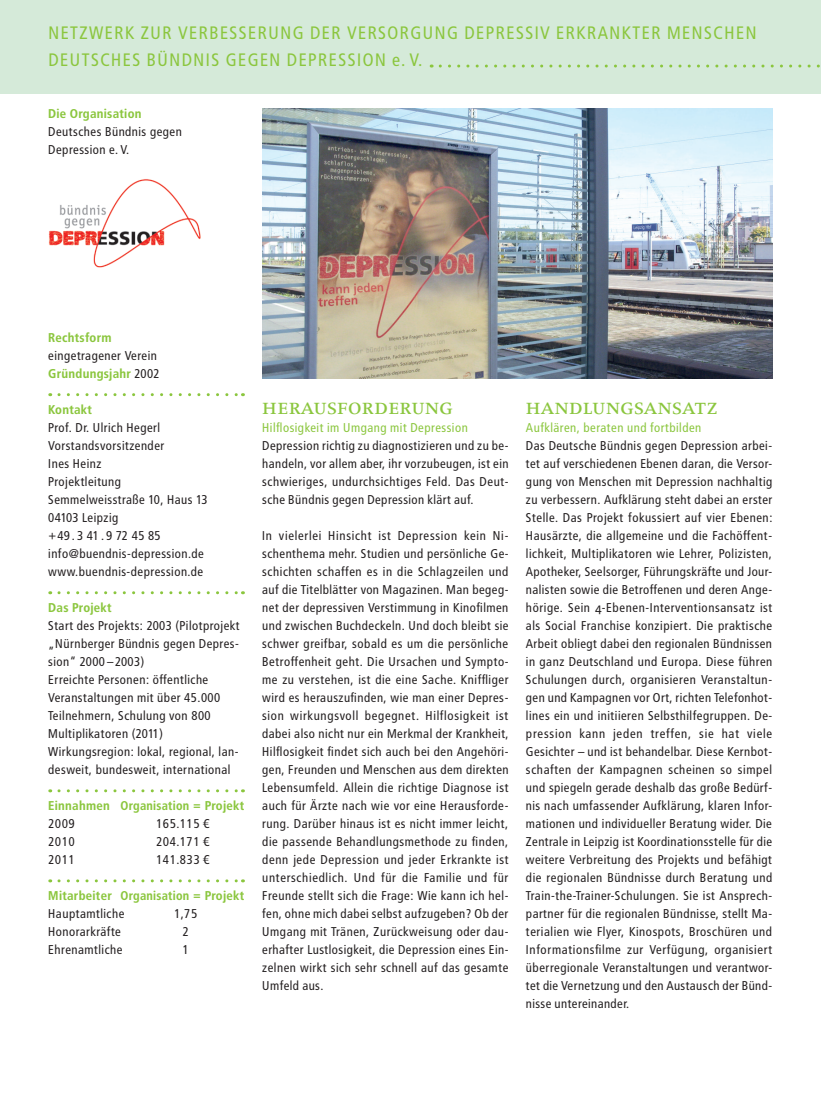
<style>
.page{position:relative;width:821px;height:1106px;background:#fff}
.page>*{position:absolute;margin:0;border:0;box-sizing:border-box;transform-origin:0 0}
.t1{font:24.75px "Apollo MT Pro";letter-spacing:.02em;color:#8bc63e}
.t2{font:24.75px "Apollo MT Pro";color:#8bc63e}
.t3{font:18px "Transit Print OT";letter-spacing:.04em;color:#8bc63e}
.Fließtext_Blocksatz{font:12.75px/18px "Transit Print OT";color:#231f20}
.t4{font:12.75px "Transit Print OT Bld";color:#8bc63e}
.Fließtext{font:12.75px "Transit Print OT";color:#8bc63e}
.s1{font-family:"Transit Print OT Bld";color:#8bc63e}
.s2{font-family:"Transit Print OT";color:#231f20}
</style>
<div class="page">
<div style="left:0;top:0;width:821px;height:94px;background:#d5ead9"></div>
<img style="left:262px;top:108px;width:510px;height:270px">
<svg style="left:59px;top:393px;width:184px;height:3px"></svg>
<svg style="left:59px;top:591px;width:184px;height:3px"></svg>
<svg style="left:59px;top:789px;width:184px;height:3px"></svg>
<svg style="left:59px;top:879px;width:184px;height:3px"></svg>
<img style="left:48px;top:179px;width:153px;height:89px">
<svg style="left:440px;top:65px;width:380px;height:3px"></svg>
<p class="t3" style="left:48px;top:22px;width:710px">NETZWERK ZUR VERBESSERUNG DER VERSORGUNG DEPRESSIV ERKRANKTER MENSCHEN</p>
<p class="t3" style="left:48px;top:49px;width:376px">DEUTSCHES BÜNDNIS GEGEN DEPRESSION e. V.</p>
<p class="t4" style="left:48px;top:106px;width:95px">Die Organisation</p>
<p class="Fließtext_Blocksatz" style="left:48px;top:123px;width:136px">Deutsches Bündnis gegen<br>Depression e.V.</p>
<p class="Fließtext_Blocksatz" style="left:48px;top:329px;width:111px"><span class="s1">Rechtsform </span>eingetragener Verein</p>
<p class="t4" style="left:48px;top:366px;width:113px">Gründungsjahr <span class="s2">2002</span></p>
<p class="t4" style="left:48px;top:402px;width:45px">Kontakt</p>
<p class="Fließtext_Blocksatz" style="left:48px;top:419px;width:118px">Prof. Dr. Ulrich Hegerl<br>Vorstandsvorsitzender</p>
<p class="Fließtext_Blocksatz" style="left:48px;top:455px;width:75px">Ines Heinz<br>Projektleitung</p>
<p class="Fließtext_Blocksatz" style="left:48px;top:491px;width:161px">Semmelweisstraße 10, Haus 13</p>
<p class="Fließtext_Blocksatz" style="left:48px;top:509px;width:72px">04103 Leipzig</p>
<p class="Fließtext_Blocksatz" style="left:48px;top:527px;width:114px">+49.3 41.9 72 45 85</p>
<p class="Fließtext_Blocksatz" style="left:48px;top:545px;width:157px">info@buendnis-depression.de</p>
<p class="Fließtext_Blocksatz" style="left:48px;top:563px;width:157px">www.buendnis-depression.de</p>
<p class="t4" style="left:48px;top:600px;width:65px">Das Projekt</p>
<p class="Fließtext_Blocksatz" style="left:48px;top:617px;width:193px;text-align:justify">Start des Projekts: 2003 (Pilotprojekt „Nürnberger Bündnis gegen Depres&shy;sion“ 2000–2003)</p>
<p class="Fließtext_Blocksatz" style="left:48px;top:671px;width:174px">Erreichte Personen: öffentliche<br>Veranstaltungen mit über 45.000<br>Teilnehmern, Schulung von 800<br>Multiplikatoren (2011)</p>
<p class="Fließtext_Blocksatz" style="left:48px;top:743px;width:192px">Wirkungsregion: lokal, regional, lan&shy;desweit, bundesweit, international</p>
<p class="t4" style="left:48px;top:798px;width:198px">Einnahmen Organisation = Projekt</p>
<p class="Fließtext_Blocksatz" style="left:48px;top:815px;width:28px">2009</p>
<p class="Fließtext_Blocksatz" style="left:48px;top:833px;width:28px">2010</p>
<p class="Fließtext_Blocksatz" style="left:48px;top:851px;width:28px">2011</p>
<p class="t4" style="left:48px;top:888px;width:198px">Mitarbeiter Organisation = Projekt</p>
<p class="Fließtext_Blocksatz" style="left:48px;top:905px;width:78px">Hauptamtliche</p>
<p class="Fließtext_Blocksatz" style="left:48px;top:923px;width:75px">Honorarkräfte</p>
<p class="Fließtext_Blocksatz" style="left:48px;top:941px;width:76px">Ehrenamtliche</p>
<p class="Fließtext_Blocksatz" style="left:156px;top:815px;width:56px">165.115 €</p>
<p class="Fließtext_Blocksatz" style="left:156px;top:833px;width:56px">204.171 €</p>
<p class="Fließtext_Blocksatz" style="left:156px;top:851px;width:56px">141.833 €</p>
<p class="Fließtext_Blocksatz" style="left:174px;top:905px;width:25px">1,75</p>
<p class="Fließtext_Blocksatz" style="left:182px;top:923px;width:8px">2</p>
<p class="Fließtext_Blocksatz" style="left:182px;top:941px;width:8px">1</p>
<p class="t1" style="left:262px;top:392px;width:192px">herausforderung</p>
<p class="Fließtext" style="left:262px;top:420px;width:207px">Hilflosigkeit im Umgang mit Depression</p>
<p class="Fließtext_Blocksatz" style="left:262px;top:437px;width:248px;text-align:justify">Depression richtig zu diagnostizieren und zu be&shy;handeln, vor allem aber, ihr vorzubeugen, ist ein schwieriges, undurchsichtiges Feld. Das Deut&shy;sche Bündnis gegen Depression klärt auf.</p>
<p class="Fließtext_Blocksatz" style="left:262px;top:527px;width:248px;text-align:justify">In vielerlei Hinsicht ist Depression kein Ni&shy;schenthema mehr. Studien und persönliche Ge&shy;schichten schaffen es in die Schlagzeilen und auf die Titelblätter von Magazinen. Man begeg&shy;net der depressiven Verstimmung in Kinofilmen und zwischen Buchdeckeln. Und doch bleibt sie schwer greifbar, sobald es um die persönliche Betroffenheit geht. Die Ursachen und Sympto&shy;me zu verstehen, ist die eine Sache. Kniffliger wird es herauszufinden, wie man einer Depres&shy;sion wirkungsvoll begegnet. Hilflosigkeit ist dabei also nicht nur ein Merkmal der Krankheit, Hilflosigkeit findet sich auch bei den Angehöri&shy;gen, Freunden und Menschen aus dem direkten Lebensumfeld. Allein die richtige Diagnose ist auch für Ärzte nach wie vor eine Herausforde&shy;rung. Darüber hinaus ist es nicht immer leicht, die passende Behandlungsmethode zu finden, denn jede Depression und jeder Erkrankte ist unterschiedlich. Und für die Familie und für Freunde stellt sich die Frage: Wie kann ich hel&shy;fen, ohne mich dabei selbst aufzugeben? Ob der Umgang mit Tränen, Zurückweisung oder dau&shy;erhafter Lustlosigkeit, die Depression eines Ein&shy;zelnen wirkt sich sehr schnell auf das gesamte Umfeld aus.</p>
<p class="t2" style="left:526px;top:392px;width:193px">handlungsansatz</p>
<p class="Fließtext" style="left:526px;top:420px;width:177px">Aufklären, beraten und fortbilden</p>
<p class="Fließtext_Blocksatz" style="left:526px;top:437px;width:248px;text-align:justify">Das Deutsche Bündnis gegen Depression arbei&shy;tet auf verschiedenen Ebenen daran, die Versor&shy;gung von Menschen mit Depression nachhaltig zu verbessern. Aufklärung steht dabei an erster Stelle. Das Projekt fokussiert auf vier Ebenen:<br>Hausärzte, die allgemeine und die Fachöffent&shy;lichkeit, Multiplikatoren wie Lehrer, Polizisten, Apotheker, Seelsorger, Führungskräfte und Jour&shy;nalisten sowie die Betroffenen und deren Ange&shy;hörige. Sein 4-Ebenen-Interventionsansatz ist als Social Franchise konzipiert. Die praktische Arbeit obliegt dabei den regionalen Bündnissen in ganz Deutschland und Europa. Diese führen Schulungen durch, organisieren Veranstaltun&shy;gen und Kampagnen vor Ort, richten Telefonhot&shy;lines ein und initiieren Selbsthilfegruppen. De&shy;pression kann jeden treffen, sie hat viele Gesichter – und ist behandelbar. Diese Kernbot&shy;schaften der Kampagnen scheinen so simpel und spiegeln gerade deshalb das große Bedürf&shy;nis nach umfassender Aufklärung, klaren Infor&shy;mationen und individueller Beratung wider. Die Zentrale in Leipzig ist Koordinationsstelle für die weitere Verbreitung des Projekts und befähigt die regionalen Bündnisse durch Beratung und Train-the-Trainer-Schulungen. Sie ist Ansprech&shy;partner für die regionalen Bündnisse, stellt Ma&shy;terialien wie Flyer, Kinospots, Broschüren und Informationsfilme zur Verfügung, organisiert überregionale Veranstaltungen und verantwor&shy;tet die Vernetzung und den Austausch der Bünd&shy;nisse untereinander.</p>
</div>
